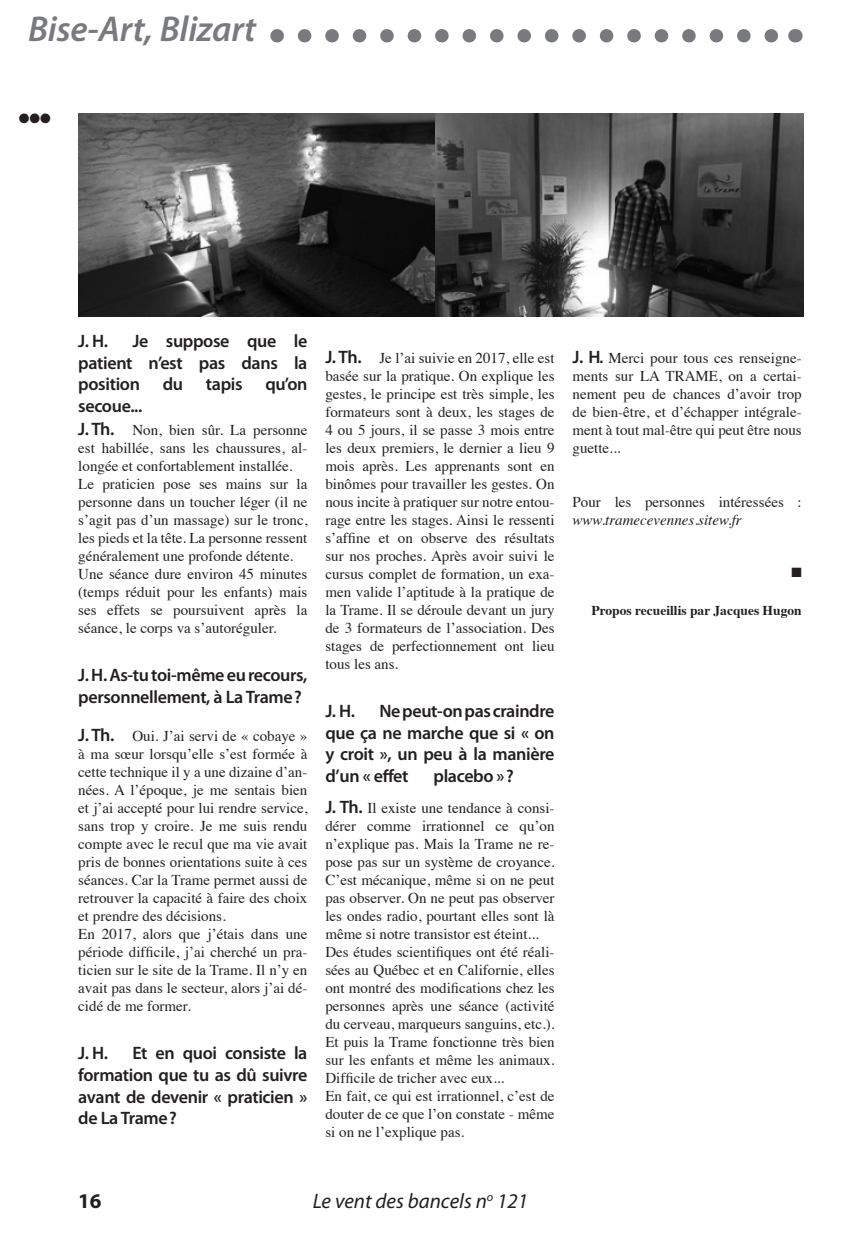
<style>
.page{position:relative;width:863px;height:1233px;background:#fff}
.page>*{position:absolute;margin:0;border:0;box-sizing:border-box;transform-origin:0 0}
.t1{font:italic 600 36px "Myriad Pro";letter-spacing:-.005em;color:#787a7d}
.t2{font:italic 21px "Myriad Pro";color:#231f20}
.t3{font:700 21px "Myriad Pro";color:#231f20}
.t4{font:600 18px/21.6px "Myriad Pro";letter-spacing:-.02em;color:#231f20;text-align:justify}
.t5{font:15px/18px "Times";color:#231f20}
.t6{font:700 13.5px "Times";color:#231f20}
.t7{font:13.5px "Zapf Dingbats ITC";color:#231f20}
.s1{font-family:"Myriad Pro";font-weight:600;font-size:18px}
.s2{font-family:"Impact"}
.s3{font-style:italic}
</style>
<div class="page">
<svg style="left:270px;top:29px;width:508px;height:14px"></svg>
<svg style="left:794px;top:29px;width:1px;height:14px"></svg>
<img style="left:78px;top:113px;width:357px;height:203px">
<img style="left:435px;top:113px;width:368px;height:203px">
<p class="t1" style="left:28px;top:6px;width:230px">Bise-Art, Blizart</p>
<p class="t7" style="left:19px;top:112px;width:34px">●●●</p>
<p class="t4" style="left:78px;top:330px;width:230px;text-indent:54px">Je suppose que le patient n’est pas dans la position</p>
<p class="t4" style="left:78px;top:330px;width:31px">J. H.</p>
<p class="t4" style="left:163px;top:373px;width:22px">du</p>
<p class="t4" style="left:206px;top:373px;width:38px">tapis</p>
<p class="t4" style="left:265px;top:373px;width:44px">qu’on</p>
<p class="t4" style="left:78px;top:394px;width:66px">secoue...</p>
<p class="t5" style="left:78px;top:419px;width:230px"><span class="s1">J. Th.</span> Non, bien sûr. La personne est habillée, sans les chaussures, al&shy;longée et confortablement installée.<br>Le praticien pose ses mains sur la personne dans un toucher léger (il ne s’agit pas d’un massage) sur le tronc, les pieds et la tête. La personne ressent généralement une profonde détente.<br>Une séance dure environ 45 minutes (temps réduit pour les enfants) mais ses effets se poursuivent après la séance, le corps va s’autoréguler.</p>
<p class="t4" style="left:78px;top:664px;width:230px">J. H. As-tu toi-même eu recours, personnellement, à La Trame?</p>
<p class="t5" style="left:78px;top:725px;width:230px"><span class="s1">J. Th.</span> Oui. J’ai servi de « cobaye » à ma sœur lorsqu’elle s’est formée à cette technique il y a une dizaine d’an&shy;nées. A l’époque, je me sentais bien et j’ai accepté pour lui rendre service, sans trop y croire. Je me suis rendu compte avec le recul que ma vie avait pris de bonnes orientations suite à ces séances. Car la Trame permet aussi de retrouver la capacité à faire des choix et prendre des décisions.<br>En 2017, alors que j’étais dans une période difficile, j’ai cherché un pra&shy;ticien sur le site de la Trame. Il n’y en avait pas dans le secteur, alors j’ai dé&shy;cidé de me former.</p>
<p class="t4" style="left:78px;top:1042px;width:31px">J. H.</p>
<p class="t4" style="left:78px;top:1042px;width:230px;text-indent:54px">Et en quoi consiste la formation que tu as dû suivre avant de devenir « praticien » de La Trame?</p>
<p class="t5" style="left:325px;top:347px;width:230px;text-align:justify"><span class="s1">J. Th.</span> Je l’ai suivie en 2017, elle est basée sur la pratique. On explique les gestes, le principe est très simple, les formateurs sont à deux, les stages de 4 ou 5 jours, il se passe 3 mois entre les deux premiers, le dernier a lieu 9 mois après. Les apprenants sont en binômes pour travailler les gestes. On nous incite à pratiquer sur notre entou&shy;rage entre les stages. Ainsi le ressenti s’affine et on observe des résultats sur nos proches. Après avoir suivi le cursus complet de formation, un exa&shy;men valide l’aptitude à la pratique de la Trame. Il se déroule devant un jury de 3 formateurs de l’association. Des stages de perfectionnement ont lieu tous les ans.</p>
<p class="t4" style="left:325px;top:700px;width:31px">J. H.</p>
<p class="t4" style="left:325px;top:700px;width:230px;text-indent:54px">Ne peut-on pas craindre que ça ne marche que si « on y croit », un peu à la manière d’un « effet</p>
<p class="t4" style="left:433px;top:764px;width:82px">placebo »?</p>
<p class="t5" style="left:325px;top:797px;width:230px"><span class="s1">J. Th.</span> Il existe une tendance à consi&shy;dérer comme irrationnel ce qu’on n’explique pas. Mais la Trame ne re&shy;pose pas sur un système de croyance.<br>C’est mécanique, même si on ne peut pas observer. On ne peut pas observer les ondes radio, pourtant elles sont là même si notre transistor est éteint...<br>Des études scientifiques ont été réali&shy;sées au Québec et en Californie, elles ont montré des modifications chez les personnes après une séance (activité du cerveau, marqueurs sanguins, etc.).<br>Et puis la Trame fonctionne très bien sur les enfants et même les animaux.<br>Difficile de tricher avec eux...<br>En fait, ce qui est irrationnel, c’est de douter de ce que l’on constate - même si on ne l’explique pas.</p>
<p class="t5" style="left:572px;top:347px;width:230px;text-align:justify"><span class="s1">J. H</span><span class="s2">.</span> Merci pour tous ces renseigne&shy;ments sur LA TRAME, on a certai&shy;nement peu de chances d’avoir trop de bien-être, et d’échapper intégrale&shy;ment à tout mal-être qui peut être nous guette...</p>
<p class="t5" style="left:572px;top:491px;width:230px">Pour les personnes intéressées : <span class="s3">www.tramecevennes.sitew.fr</span></p>
<p class="t7" style="left:791px;top:566px;width:12px">■</p>
<p class="t6" style="left:591px;top:597px;width:212px">Propos recueillis par Jacques Hugon</p>
<p class="t3" style="left:78px;top:1186px;width:25px">16</p>
<p class="t2" style="left:313px;top:1187px;width:217px">Le vent des bancels n<sup>o</sup> 121</p>
</div>
